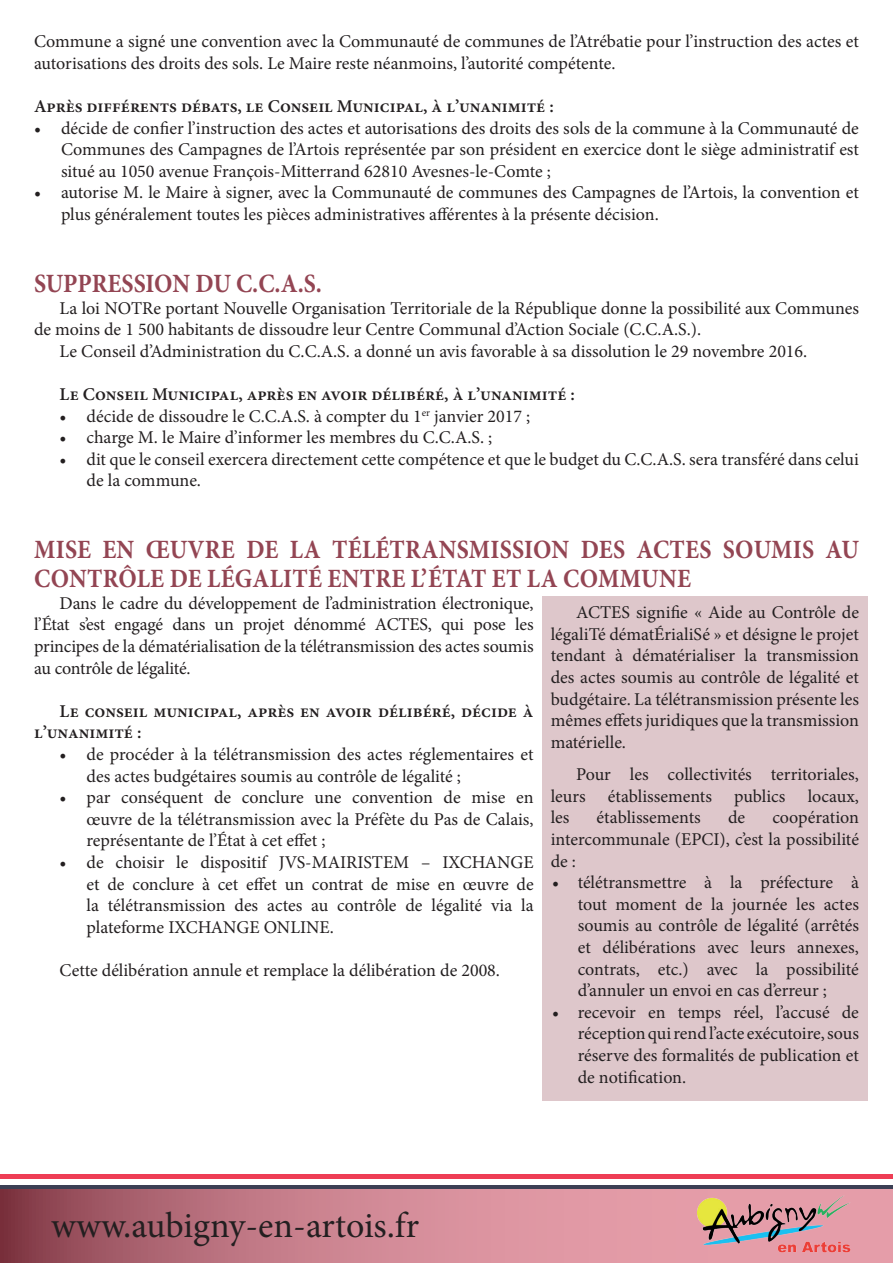
<style>
.page{position:relative;width:893px;height:1263px;background:#fff}
.page>*{position:absolute;margin:0;border:0;box-sizing:border-box;transform-origin:0 0}
.t1{font:36px "Minion Pro";letter-spacing:-.005em;color:#231f20}
.t2{font:700 26.4px "Minion Pro";letter-spacing:-.005em;color:#934553;scale:.91 1}
.t3{font:18px/21.6px "Minion Pro";color:#231f20;text-align:justify}
.t4{font:600 18px/21.6px "Minion Pro";color:#231f20}
</style>
<div class="page">
<div style="left:0;top:1185px;width:893px;height:77px;background:#3c3f54"></div>
<hr style="left:0;top:1175px;width:893px;height:4px;background:#ee3d55">
<svg style="left:0;top:1189px;width:893px;height:74px;background:#c7808c"></svg>
<img style="left:697px;top:1195px;width:153px;height:57px">
<div style="left:542px;top:596px;width:325px;height:505px;background:#dec7cb"></div>
<p class="t3" style="left:34px;top:31px;width:826px">Commune a signé une convention avec la Communauté de communes de l’Atrébatie pour l’instruction des actes et autorisations des droits des sols. Le Maire reste néanmoins, l’autorité compétente.</p>
<p class="t4" style="left:34px;top:95px;width:521px">Après différents débats, le Conseil Municipal, à l’unanimité :</p>
<p class="t3" style="left:61px;top:117px;width:799px;text-indent:-27px">• décide de confier l’instruction des actes et autorisations des droits des sols de la commune à la Communauté de Communes des Campagnes de l’Artois représentée par son président en exercice dont le siège administratif est situé au 1050 avenue François-Mitterrand 62810 Avesnes-le-Comte ;</p>
<p class="t3" style="left:61px;top:182px;width:799px;text-indent:-27px">• autorise M. le Maire à signer, avec la Communauté de communes des Campagnes de l’Artois, la convention et plus généralement toutes les pièces administratives afférentes à la présente décision.</p>
<h2 class="t2" style="left:34px;top:265px;width:318px">SUPPRESSION DU C.C.A.S.</h2>
<p class="t3" style="left:60px;top:297px;width:801px">La loi NOTRe portant Nouvelle Organisation Territoriale de la République donne la possibilité aux Communes</p>
<p class="t3" style="left:34px;top:319px;width:669px">de moins de 1 500 habitants de dissoudre leur Centre Communal d’Action Sociale (C.C.A.S.).</p>
<p class="t3" style="left:60px;top:340px;width:749px">Le Conseil d’Administration du C.C.A.S. a donné un avis favorable à sa dissolution le 29 novembre 2016.</p>
<p class="t4" style="left:60px;top:383px;width:517px">Le Conseil Municipal, après en avoir délibéré, à l’unanimité :</p>
<p class="t3" style="left:60px;top:405px;width:472px">• décide de dissoudre le C.C.A.S. à compter du 1<sup>er</sup> janvier 2017 ;</p>
<p class="t3" style="left:60px;top:427px;width:434px">• charge M. le Maire d’informer les membres du C.C.A.S. ;</p>
<p class="t3" style="left:87px;top:448px;width:774px;text-indent:-27px">• dit que le conseil exercera directement cette compétence et que le budget du C.C.A.S. sera transféré dans celui de la commune.</p>
<h2 class="t2" style="left:34px;top:531px;width:38px">MISE</h2>
<h2 class="t2" style="left:102px;top:531px;width:93px">EN ŒUVRE</h2>
<h2 class="t2" style="left:246px;top:531px;width:112px">DELATÉLÉTRANSMISSION</h2>
<h2 class="t2" style="left:581px;top:531px;width:17px">DES</h2>
<h2 class="t2" style="left:637px;top:531px;width:18px">ACTES</h2>
<h2 class="t2" style="left:723px;top:531px;width:18px">SOUMIS</h2>
<h2 class="t2" style="left:826px;top:531px;width:19px">AU</h2>
<h2 class="t2" style="left:34px;top:560px;width:20px">CONTR</h2>
<h2 class="t2" style="left:118px;top:560px;width:115px">ÔLEDELÉGALITÉ</h2>
<h2 class="t2" style="left:328px;top:560px;width:18px">ENTRE</h2>
<h2 class="t2" style="left:411px;top:560px;width:52px">L’ÉTAT</h2>
<h2 class="t2" style="left:492px;top:560px;width:100px">ETLACOMMUNE</h2>
<p class="t3" style="left:34px;top:592px;width:501px;text-indent:26px">Dans le cadre du développement de l’administration électronique, l’État s’est engagé dans un projet dénommé ACTES, qui pose les principes de la dématérialisation de la télétransmission des actes soumis au contrôle de légalité.</p>
<p class="t4" style="left:34px;top:700px;width:501px;text-indent:26px">Le conseil municipal, après en avoir délibéré, décide à l’unanimité :</p>
<p class="t3" style="left:87px;top:743px;width:449px;text-indent:-27px">• de procéder à la télétransmission des actes réglementaires et des actes budgétaires soumis au contrôle de légalité ;</p>
<p class="t3" style="left:87px;top:787px;width:449px;text-indent:-27px">• par conséquent de conclure une convention de mise en œuvre de la télétransmission avec la Préfète du Pas de Calais, représentante de l’État à cet effet ;</p>
<p class="t3" style="left:87px;top:851px;width:449px;text-indent:-27px">• de choisir le dispositif JVS-MAIRISTEM – IXCHANGE et de conclure à cet effet un contrat de mise en œuvre de la télétransmission des actes au contrôle de légalité via la plateforme IXCHANGE ONLINE.</p>
<p class="t3" style="left:60px;top:959px;width:442px">Cette délibération annule et remplace la délibération de 2008.</p>
<p class="t3" style="left:551px;top:602px;width:310px;text-indent:26px">ACTES signifie « Aide au Contrôle de légaliTé dématÉrialiSé » et désigne le projet tendant à dématérialiser la transmission des actes soumis au contrôle de légalité et budgétaire. La télétransmission présente les mêmes effets juridiques que la transmission matérielle.</p>
<p class="t3" style="left:551px;top:764px;width:310px;text-indent:26px">Pour les collectivités territoriales, leurs établissements publics locaux, les</p>
<p class="t3" style="left:597px;top:807px;width:106px">établissements</p>
<p class="t3" style="left:728px;top:807px;width:19px">de</p>
<p class="t3" style="left:551px;top:807px;width:310px;text-indent:222px">coopération intercommunale (EPCI), c’est la possibilité de :</p>
<p class="t3" style="left:578px;top:872px;width:283px;text-indent:-26px">• télétransmettre à la préfecture à tout moment de la journée les actes soumis au contrôle de légalité (arrêtés et délibérations avec leurs annexes, contrats, etc.) avec la possibilité d’annuler un envoi en cas d’erreur ;</p>
<p class="t3" style="left:578px;top:1001px;width:283px;text-indent:-26px">• recevoir en temps réel, l’accusé de réception qui rend l’acte exécutoire, sous réserve des formalités de publication et de notification.</p>
<h1 class="t1" style="left:51px;top:1201px;width:370px">www.aubigny-en-artois.fr</h1>
</div>
